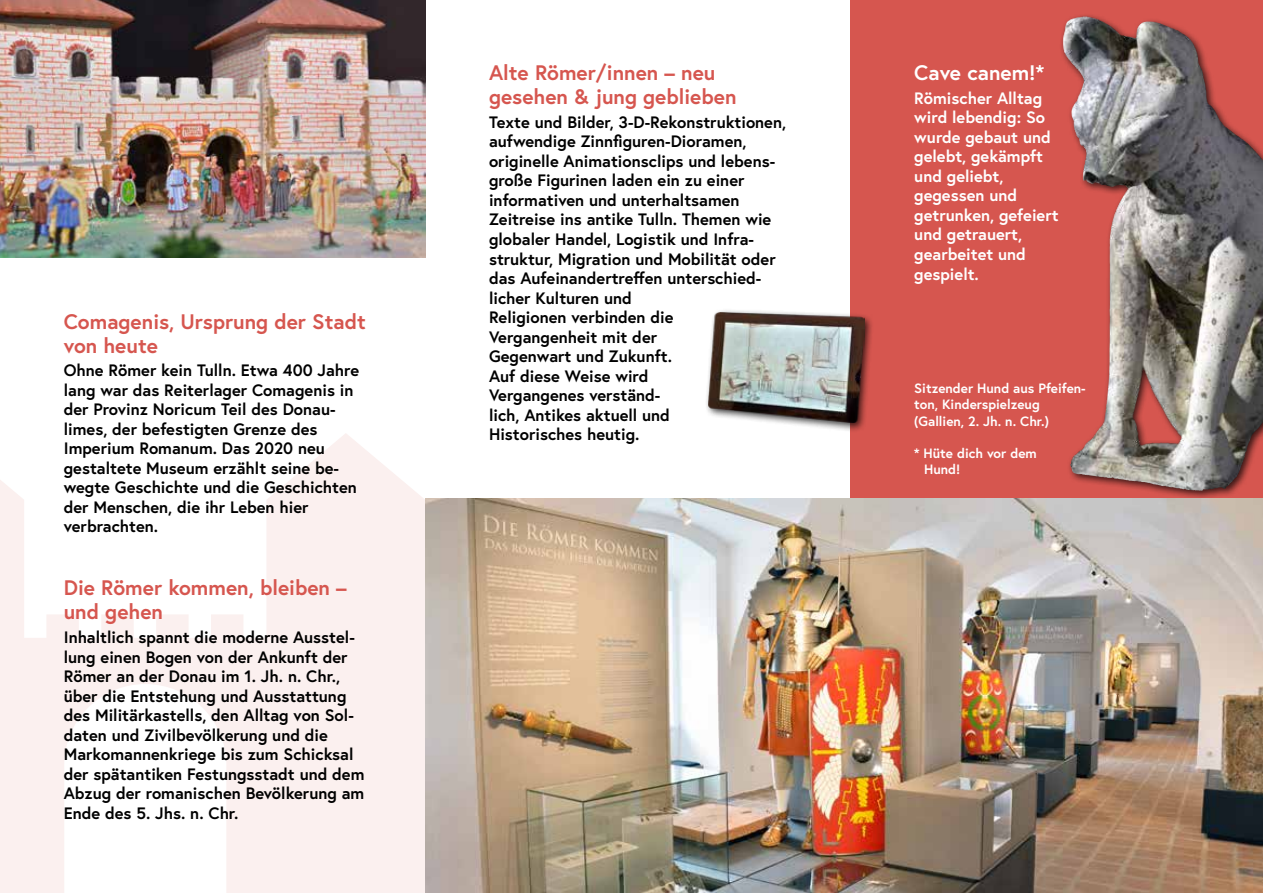
<style>
.page{position:relative;width:1263px;height:893px;background:#fff}
.page>*{position:absolute;margin:0;border:0;box-sizing:border-box;transform-origin:0 0}
.t1{font:700 21px/24px "Europa";color:#d6564f}
.t2{font:700 21px "Europa";color:#fff}
.t3{font:700 16.5px/19.5px "Europa";color:#000}
.t4{font:700 16.5px/19.5px "Europa";color:#fff}
.t5{font:700 13.5px/16.2px "Europa";color:#fff}
</style>
<div class="page">
<div style="left:850px;top:0;width:413px;height:893px;background:#d6564f"></div>
<svg style="left:0;top:433px;width:425px;height:460px;fill:#fbf0ef"></svg>
<img style="left:0;top:0;width:425px;height:258px">
<div style="left:1059px;top:13px;width:204px;height:487px;background:#000;opacity:.75"></div>
<img style="left:1062px;top:16px;width:66px;height:251px">
<img style="left:425px;top:498px;width:838px;height:395px">
<div style="left:705px;top:308px;width:169px;height:125px;background:#000;opacity:.75"></div>
<img style="left:709px;top:312px;width:155px;height:111px">
<p class="t1" style="left:64px;top:309px;width:303px">Comagenis, Ursprung der Stadt von heute</p>
<p class="t3" style="left:64px;top:360px;width:297px">Ohne Römer kein Tulln. Etwa 400 Jahre lang war das Reiterlager Comagenis in der Provinz Noricum Teil des Donau&shy;limes, der befestigten Grenze des Imperium Romanum. Das 2020 neu gestaltete Museum erzählt seine be--- wegte Geschichte und die Geschichten der Menschen, die ihr Leben hier verbrachten.</p>
<p class="t1" style="left:64px;top:575px;width:284px">Die Römer kommen, bleiben – und gehen</p>
<p class="t3" style="left:64px;top:627px;width:302px">Inhaltlich spannt die moderne Ausstel&shy;lung einen Bogen von der Ankunft der Römer an der Donau im 1. Jh. n. Chr., über die Entstehung und Ausstattung des Militärkastells, den Alltag von Sol-- daten und Zivilbevölkerung und die Markomannenkriege bis zum Schicksal der spätantiken Festungsstadt und dem Abzug der romanischen Bevölkerung am Ende des 5. Jhs. n. Chr.</p>
<p class="t1" style="left:489px;top:60px;width:249px">Alte Römer/innen – neu gesehen &amp; jung geblieben</p>
<p class="t3" style="left:489px;top:112px;width:299px">Texte und Bilder, 3-D-Rekonstruktionen, aufwendige Zinnfiguren-Dioramen, originelle Animationsclips und lebens&shy;große Figurinen laden ein zu einer informativen und unterhaltsamen<br>Zeitreise ins antike Tulln. Themen wie globaler Handel, Logistik und Infra&shy;struktur, Migration und Mobilität oder das Aufeinandertreffen unterschied&shy;licher Kulturen und<br>Religionen verbinden die<br>Vergangenheit mit der<br>Gegenwart und Zukunft.<br>Auf diese Weise wird<br>Vergangenes verständ-<br>lich, Antikes aktuell und<br>Historisches heutig.</p>
<p class="t2" style="left:914px;top:59px;width:131px">Cave canem!*</p>
<p class="t4" style="left:914px;top:88px;width:146px">Römischer Alltag wird lebendig: So wurde gebaut und gelebt, gekämpft und geliebt, gegessen und getrunken, gefeiert und getrauert, gearbeitet und gespielt.</p>
<p class="t5" style="left:914px;top:380px;width:172px">Sitzender Hund aus Pfeifen&shy;ton, Kinderspielzeug (Gallien, 2. Jh. n. Chr.)</p>
<p class="t5" style="left:924px;top:445px;width:114px;text-indent:-10px">* Hüte dich vor dem<br>Hund!</p>
</div>
